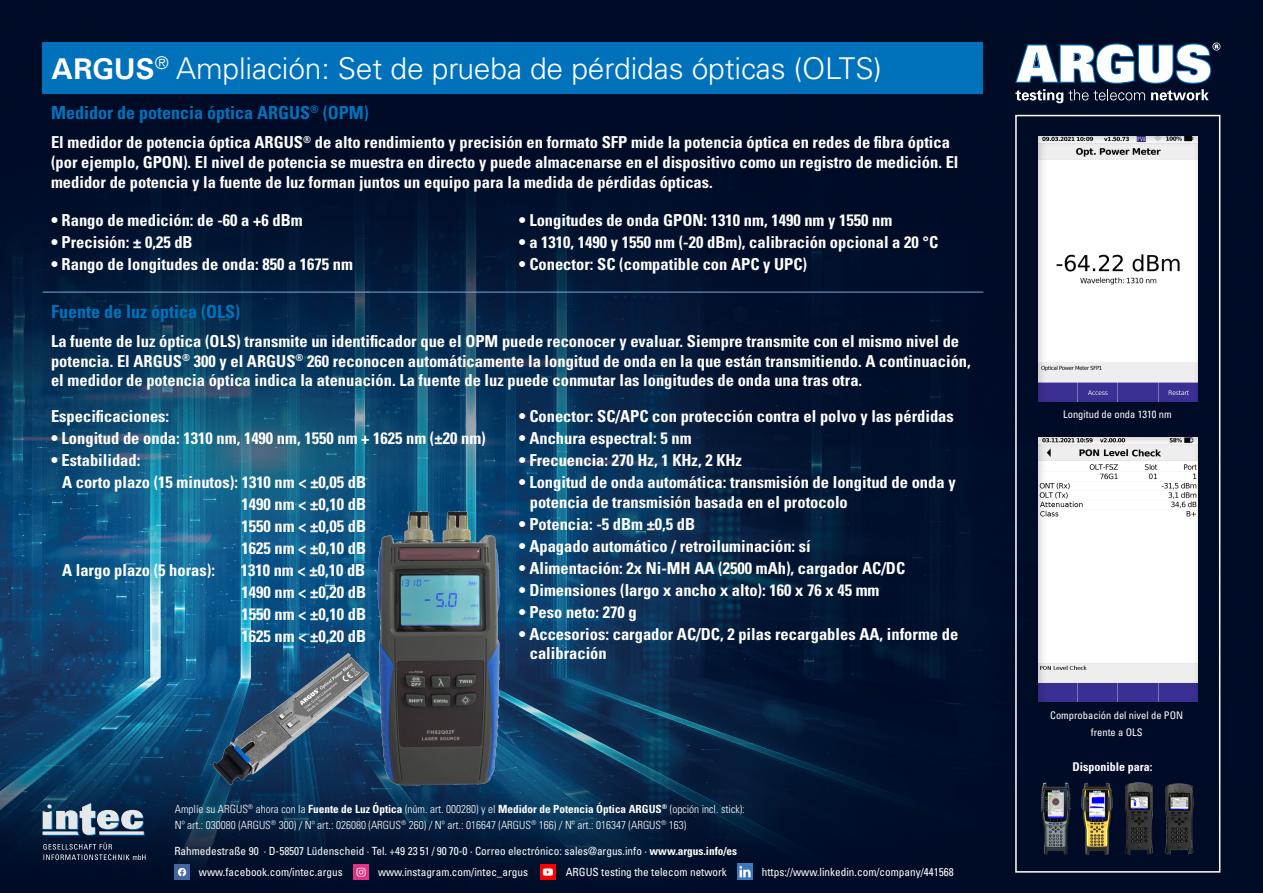
<style>
.page{position:relative;width:1263px;height:893px;background:#fff}
.page>*{position:absolute;margin:0;border:0;box-sizing:border-box;transform-origin:0 0}
.Absatzformat_1{font:300 30px "Univers LT Std";letter-spacing:-.005em;color:#fff}
.Beschr_Head{font:700 condensed 18px "Univers LT Std";color:#0072bc}
.Absatzformat_2{font:700 condensed 16.5px/19.8px "Univers LT Std";color:#fff}
.t1{font:700 condensed 12px "Univers LT Std";color:#fff}
.t2{font:condensed 11.25px "Univers LT Std";color:#fff}
.t3{font:300 condensed 11.25px "Univers LT Std";color:#fff}
.t4{font:condensed 10.5px/16.5px "Univers LT Std";color:#fff;text-align:center}
.s1{font-family:"Univers";font-weight:700}
.s2{font-weight:700}
</style>
<div class="page">
<img style="left:0;top:0;width:1263px;height:701px">
<img style="left:0;top:701px;width:1263px;height:192px">
<div style="left:43px;top:43px;width:940px;height:51px;background:#0072bc"></div>
<hr style="left:43px;top:292px;width:467px;height:1px;background:#7ca7d8">
<hr style="left:510px;top:292px;width:473px;height:1px;background:#7ca7d8">
<svg style="left:1015px;top:43px;width:205px;height:60px"></svg>
<svg style="left:43px;top:843px;width:102px;height:17px;background:#29374e"></svg>
<svg style="left:43px;top:803px;width:102px;height:33px;background:#748b9f"></svg>
<div style="left:1038px;top:130px;width:159px;height:265px;background:#000c26"></div>
<div style="left:1037px;top:412px;width:160px;height:272px;background:#000c26"></div>
<img style="left:207px;top:511px;width:305px;height:280px">
<img style="left:1027px;top:780px;width:89px;height:77px">
<img style="left:1125px;top:781px;width:30px;height:74px">
<img style="left:1165px;top:782px;width:30px;height:73px">
<div style="left:1015px;top:115px;width:205px;height:758px;border:2px solid #fff"></div>
<div style="left:1038px;top:136px;width:159px;height:271px;background:#231f20;opacity:.2"></div>
<div style="left:1038px;top:437px;width:159px;height:265px;background:#231f20;opacity:.2"></div>
<img style="left:174px;top:864px;width:16px;height:16px">
<img style="left:353px;top:864px;width:16px;height:16px">
<img style="left:540px;top:864px;width:16px;height:16px">
<img style="left:737px;top:864px;width:16px;height:15px">
<p class="Absatzformat_1" style="left:51px;top:50px;width:832px"><span class="s1">ARGUS</span><sup>®</sup> Ampliación: Set de prueba de pérdidas ópticas (OLTS)</p>
<p class="Beschr_Head" style="left:51px;top:102px;width:319px">Medidor de potencia óptica ARGUS<sup>®</sup> (OPM)</p>
<p class="Absatzformat_2" style="left:51px;top:132px;width:909px">El medidor de potencia óptica ARGUS<sup>®</sup> de alto rendimiento y precisión en formato SFP mide la potencia óptica en redes de fibra óptica (por ejemplo, GPON). El nivel de potencia se muestra en directo y puede almacenarse en el dispositivo como un registro de medición. El medidor de potencia y la fuente de luz forman juntos un equipo para la medida de pérdidas ópticas.</p>
<p class="Absatzformat_2" style="left:51px;top:210px;width:253px">• Rango de medición: de -60 a +6 dBm</p>
<p class="Absatzformat_2" style="left:51px;top:232px;width:143px">• Precisión: ± 0,25 dB</p>
<p class="Absatzformat_2" style="left:51px;top:254px;width:304px">• Rango de longitudes de onda: 850 a 1675 nm</p>
<p class="Absatzformat_2" style="left:519px;top:210px;width:375px">• Longitudes de onda GPON: 1310 nm, 1490 nm y 1550 nm</p>
<p class="Absatzformat_2" style="left:519px;top:232px;width:421px">• a 1310, 1490 y 1550 nm (-20 dBm), calibración opcional a 20 °C</p>
<p class="Absatzformat_2" style="left:519px;top:254px;width:290px">• Conector: SC (compatible con APC y UPC)</p>
<p class="Beschr_Head" style="left:51px;top:300px;width:191px">Fuente de luz óptica (OLS)</p>
<p class="Absatzformat_2" style="left:51px;top:331px;width:921px">La fuente de luz óptica (OLS) transmite un identificador que el OPM puede reconocer y evaluar. Siempre transmite con el mismo nivel de potencia. El ARGUS<sup>®</sup> 300 y el ARGUS<sup>®</sup> 260 reconocen automáticamente la longitud de onda en la que están transmitiendo. A continuación, el medidor de potencia óptica indica la atenuación. La fuente de luz puede conmutar las longitudes de onda una tras otra.</p>
<p class="Absatzformat_2" style="left:51px;top:407px;width:120px">Especificaciones:</p>
<p class="Absatzformat_2" style="left:51px;top:429px;width:436px">• Longitud de onda: 1310 nm, 1490 nm, 1550 nm + 1625 nm (±20 nm)</p>
<p class="Absatzformat_2" style="left:51px;top:450px;width:91px">• Estabilidad:</p>
<p class="Absatzformat_2" style="left:62px;top:472px;width:306px">A corto plazo (15 minutos): 1310 nm &lt; ±0,05 dB</p>
<p class="Absatzformat_2" style="left:241px;top:494px;width:126px">1490 nm &lt; ±0,10 dB</p>
<p class="Absatzformat_2" style="left:241px;top:516px;width:126px">1550 nm &lt; ±0,05 dB</p>
<p class="Absatzformat_2" style="left:241px;top:538px;width:126px">1625 nm &lt; ±0,10 dB</p>
<p class="Absatzformat_2" style="left:62px;top:560px;width:155px">A largo plazo (5 horas):</p>
<p class="Absatzformat_2" style="left:241px;top:560px;width:126px">1310 nm &lt; ±0,10 dB</p>
<p class="Absatzformat_2" style="left:241px;top:582px;width:126px">1490 nm &lt; ±0,20 dB</p>
<p class="Absatzformat_2" style="left:241px;top:604px;width:126px">1550 nm &lt; ±0,10 dB</p>
<p class="Absatzformat_2" style="left:241px;top:626px;width:126px">1625 nm &lt; ±0,20 dB</p>
<p class="Absatzformat_2" style="left:519px;top:407px;width:436px">• Conector: SC/APC con protección contra el polvo y las pérdidas</p>
<p class="Absatzformat_2" style="left:519px;top:429px;width:174px">• Anchura espectral: 5 nm</p>
<p class="Absatzformat_2" style="left:519px;top:450px;width:225px">• Frecuencia: 270 Hz, 1 KHz, 2 KHz</p>
<p class="Absatzformat_2" style="left:530px;top:472px;width:427px;text-indent:-11px">• Longitud de onda automática: transmisión de longitud de onda y potencia de transmisión basada en el protocolo</p>
<p class="Absatzformat_2" style="left:519px;top:514px;width:178px">• Potencia: -5 dBm ±0,5 dB</p>
<p class="Absatzformat_2" style="left:519px;top:536px;width:294px">• Apagado automático / retroiluminación: sí</p>
<p class="Absatzformat_2" style="left:519px;top:558px;width:388px">• Alimentación: 2x Ni-MH AA (2500 mAh), cargador AC/DC</p>
<p class="Absatzformat_2" style="left:519px;top:580px;width:362px">• Dimensiones (largo x ancho x alto): 160 x 76 x 45 mm</p>
<p class="Absatzformat_2" style="left:519px;top:602px;width:119px">• Peso neto: 270 g</p>
<p class="Absatzformat_2" style="left:530px;top:624px;width:430px;text-indent:-11px">• Accesorios: cargador AC/DC, 2 pilas recargables AA, informe de calibración</p>
<p class="t3" style="left:175px;top:802px;width:571px">Amplíe su ARGUS<sup>®</sup> ahora con la <span class="s2">Fuente de Luz Óptica</span> (núm. art. 000280) y el <span class="s2">Medidor de Potencia Óptica ARGUS</span><sup>®</sup> (opción incl. stick):</p>
<p class="t3" style="left:175px;top:818px;width:513px">Nº art.: 030080 (ARGUS<sup>®</sup> 300) / Nº art.: 026080 (ARGUS<sup>®</sup> 260) / Nº art.: 016647 (ARGUS<sup>®</sup> 166) / Nº art.: 016347 (ARGUS<sup>®</sup> 163)</p>
<p class="t2" style="left:199px;top:865px;width:145px">www.facebook.com/intec.argus</p>
<p class="t2" style="left:378px;top:865px;width:152px">www.instagram.com/intec_argus</p>
<p class="t2" style="left:566px;top:865px;width:163px">ARGUS testing the telecom network</p>
<p class="t2" style="left:762px;top:865px;width:194px">https://www.linkedin.com/company/441568</p>
<p class="t2" style="left:174px;top:844px;width:564px">Rahmedestraße 90 · D-58507 Lüdenscheid · Tel. +49 23 51 / 90 70-0 · Correo electrónico: sales@argus.info · <span class="s2">www.argus.info/es</span></p>
<p class="t4" style="left:1063px;top:406px;width:110px">Longitud de onda 1310 nm</p>
<p class="t4" style="left:1050px;top:707px;width:134px">Comprobación del nivel de PON frente a OLS</p>
<p class="t1" style="left:1072px;top:759px;width:81px">Disponible para:</p>
</div>
